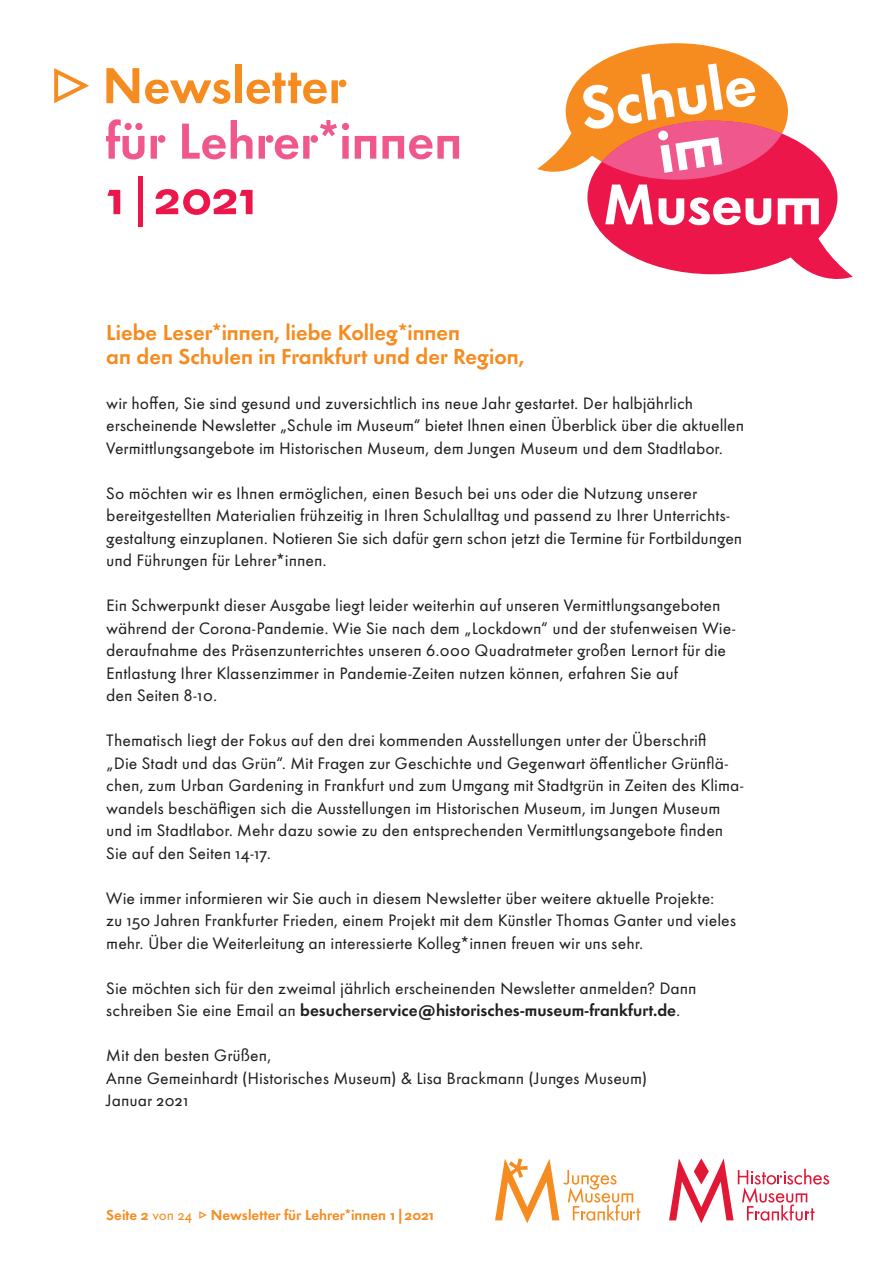
<style>
.page{position:relative;width:893px;height:1263px;background:#fff}
.page>*{position:absolute;margin:0;border:0;box-sizing:border-box;transform-origin:0 0}
.t1{font:52.5px/55.5px "Futura HMF Demi Bold Os F";color:#f0588d}
.t2{font:22.5px/24px "Futura HMF Demi Bold Os F";color:#f68b1f}
.Fließtext{font:17.25px/22.5px "Futura HMF Book Os F";color:#231f20}
.t3{font:15px "Futura HMF Demi Bold Os F";color:#f68b1f}
.s1{color:#f68b1f}
.s2{color:#ed164b}
.s3{font-family:"Futura HMF Book Os F";color:#ed164b}
.s4{font-family:"Futura HMF Demi Bold Os F"}
.s5{font-family:"Futura HMF Book Os F"}
</style>
<div class="page">
<svg style="left:495px;top:1158px;width:145px;height:65px"></svg>
<svg style="left:669px;top:1158px;width:160px;height:65px"></svg>
<div style="left:566px;top:43px;width:222px;height:137px;background:#f68b1f;border-radius:50%"></div>
<svg style="left:537px;top:63px;width:316px;height:216px"></svg>
<p class="t1" style="left:102px;top:56px;width:361px"><span class="s1">Newsletter<br></span>für Lehrer*innen<br><span class="s2">1</span><span class="s3">|</span><span class="s2">2021</span></p>
<p class="t2" style="left:106px;top:320px;width:420px">Liebe Leser*innen, liebe Kolleg*innen<br>an den Schulen in Frankfurt und der Region,</p>
<p class="Fließtext" style="left:106px;top:392px;width:639px">wir hoffen, Sie sind gesund und zuversichtlich ins neue Jahr gestartet. Der halbjährlich erscheinende Newsletter „Schule im Museum“ bietet Ihnen einen Überblick über die aktuellen<br>Vermittlungsangebote im Historischen Museum, dem Jungen Museum und dem Stadtlabor.</p>
<p class="Fließtext" style="left:106px;top:482px;width:638px">So möchten wir es Ihnen ermöglichen, einen Besuch bei uns oder die Nutzung unserer bereitgestellten Materialien frühzeitig in Ihren Schulalltag und passend zu Ihrer Unterrichts&shy;gestaltung einzuplanen. Notieren Sie sich dafür gern schon jetzt die Termine für Fortbildungen und Führungen für Lehrer*innen.</p>
<p class="Fließtext" style="left:106px;top:594px;width:631px">Ein Schwerpunkt dieser Ausgabe liegt leider weiterhin auf unseren Vermittlungsangeboten während der Corona-Pandemie. Wie Sie nach dem „Lockdown“ und der stufenweisen Wie&shy;deraufnahme des Präsenzunterrichtes unseren 6.000 Quadratmeter großen Lernort für die Entlastung Ihrer Klassenzimmer in Pandemie-Zeiten nutzen können, erfahren Sie auf<br>den Seiten 8-10.</p>
<p class="Fließtext" style="left:106px;top:729px;width:638px">Thematisch liegt der Fokus auf den drei kommenden Ausstellungen unter der Überschrift<br>„Die Stadt und das Grün“. Mit Fragen zur Geschichte und Gegenwart öffentlicher Grünflä&shy;chen, zum Urban Gardening in Frankfurt und zum Umgang mit Stadtgrün in Zeiten des Klima&shy;wandels beschäftigen sich die Ausstellungen im Historischen Museum, im Jungen Museum und im Stadtlabor. Mehr dazu sowie zu den entsprechenden Vermittlungsangebote finden Sie auf den Seiten 14-17.</p>
<p class="Fließtext" style="left:106px;top:887px;width:631px">Wie immer informieren wir Sie auch in diesem Newsletter über weitere aktuelle Projekte:<br>zu 150 Jahren Frankfurter Frieden, einem Projekt mit dem Künstler Thomas Ganter und vieles mehr. Über die Weiterleitung an interessierte Kolleg*innen freuen wir uns sehr.</p>
<p class="Fließtext" style="left:106px;top:977px;width:592px">Sie möchten sich für den zweimal jährlich erscheinenden Newsletter anmelden? Dann schreiben Sie eine Email an <span class="s4">besucherservice@historisches-museum-frankfurt.de</span>.</p>
<p class="Fließtext" style="left:106px;top:1044px;width:167px">Mit den besten Grüßen,</p>
<p class="Fließtext" style="left:106px;top:1067px;width:542px">Anne Gemeinhardt (Historisches Museum) &amp; Lisa Brackmann (Junges Museum)</p>
<p class="Fließtext" style="left:106px;top:1089px;width:84px">Januar 2021</p>
<p class="t3" style="left:106px;top:1205px;width:330px">Seite 2 <span class="s5">von 24</span> Newsletter für Lehrer*innen 1|2021</p>
</div>
